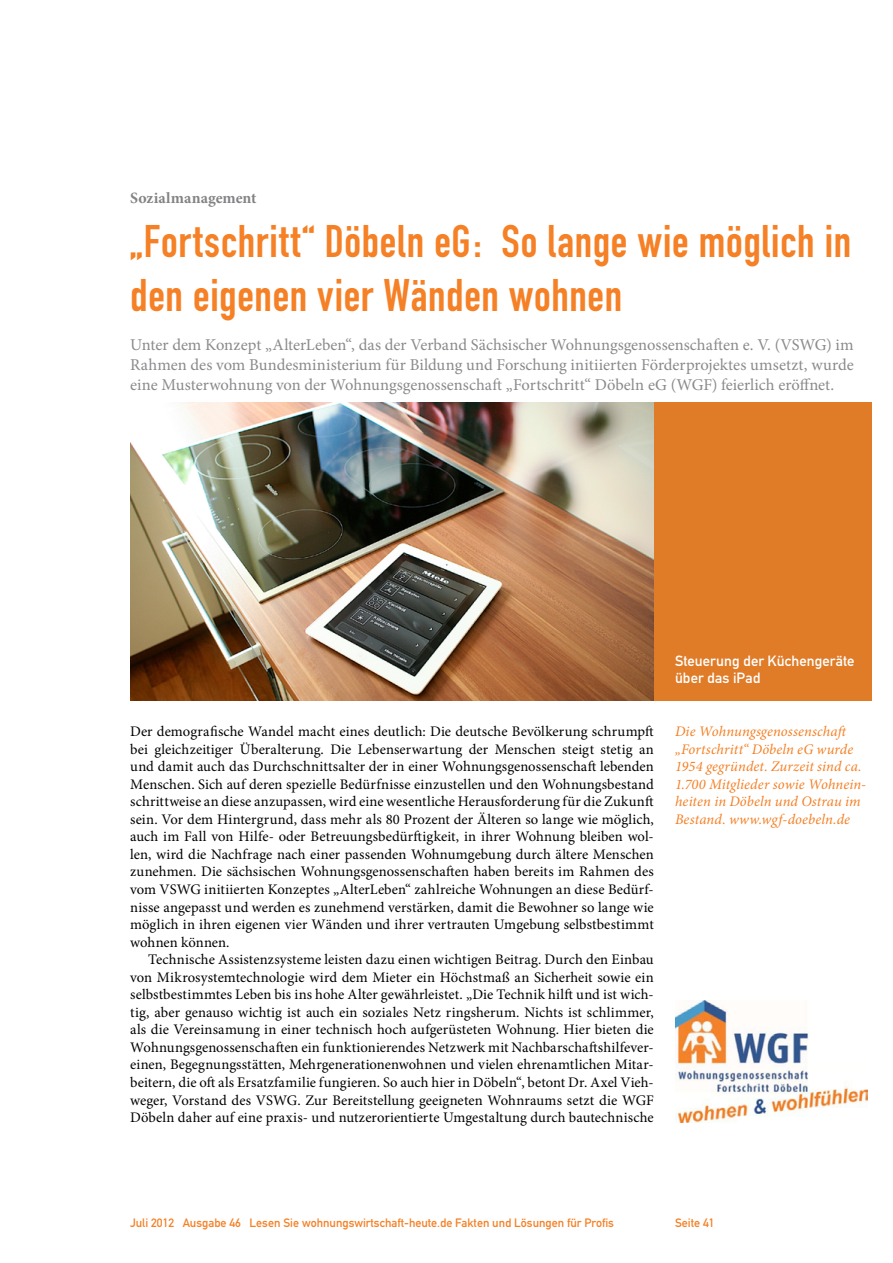
<style>
.page{position:relative;width:893px;height:1263px;background:#fff}
.page>*{position:absolute;margin:0;border:0;box-sizing:border-box;transform-origin:0 0}
.Überschrift_Groß{font:45px/54px "DIN Engschrift";letter-spacing:.015em;color:#f58025}
.Anlesetext{font:16.5px/19.8px "Minion Pro";color:#8b898c;text-align:justify}
.Kategorie{font:700 15.75px "Minion Pro";color:#848285}
.Fließtext_erste_Zeil{font:14.7px/17.5px "Minion Pro";color:#000;text-align:justify}
.Fliesstext{font:14.7px/17.5px "Minion Pro";letter-spacing:.005em;color:#000;text-align:justify}
.Zwischentext{font:italic 14.7px/17.5px "Minion Pro";letter-spacing:.005em;color:#f58025}
.Bildunterschrift{font:14.7px/17.5px "DIN Mittelschrift";letter-spacing:.005em;color:#fff}
.t1{font:12px "DIN Mittelschrift";color:#f58025}
</style>
<div class="page">
<div style="left:654px;top:402px;width:218px;height:299px;background:#e07b27"></div>
<img style="left:675px;top:1000px;width:192px;height:122px">
<img style="left:130px;top:402px;width:524px;height:299px">
<p class="Kategorie" style="left:130px;top:187px;width:128px">Sozialmanagement</p>
<p class="Überschrift_Groß" style="left:130px;top:214px;width:722px">„Fortschritt“ Döbeln eG: So lange wie möglich in den eigenen vier Wänden wohnen</p>
<p class="Anlesetext" style="left:130px;top:335px;width:725px">Unter dem Konzept „AlterLeben“, das der Verband Sächsischer Wohnungsgenossenschaften e. V. (VSWG) im Rahmen des vom Bundesministerium für Bildung und Forschung initiierten Förderprojektes umsetzt, wurde eine Musterwohnung von der Wohnungsgenossenschaft „Fortschritt“ Döbeln eG (WGF) feierlich eröffnet.</p>
<p class="Fließtext_erste_Zeil" style="left:130px;top:723px;width:525px">Der demografische Wandel macht eines deutlich: Die deutsche Bevölkerung schrumpft bei gleichzeitiger Überalterung. Die Lebenserwartung der Menschen steigt stetig an und damit auch das Durchschnittsalter der in einer Wohnungsgenossenschaft lebenden Menschen. Sich auf deren spezielle Bedürfnisse einzustellen und den Wohnungsbestand schrittweise an diese anzupassen, wird eine wesentliche Herausforderung für die Zukunft sein. Vor dem Hintergrund, dass mehr als 80 Prozent der Älteren so lange wie möglich, auch im Fall von Hilfe- oder Betreuungsbedürftigkeit, in ihrer Wohnung bleiben wol&shy;len, wird die Nachfrage nach einer passenden Wohnumgebung durch ältere Menschen zunehmen. Die sächsischen Wohnungsgenossenschaften haben bereits im Rahmen des vom VSWG initiierten Konzeptes „AlterLeben“ zahlreiche Wohnungen an diese Bedürf&shy;nisse angepasst und werden es zunehmend verstärken, damit die Bewohner so lange wie möglich in ihren eigenen vier Wänden und ihrer vertrauten Umgebung selbstbestimmt wohnen können.</p>
<p class="Fliesstext" style="left:130px;top:951px;width:525px;text-indent:18px">Technische Assistenzsysteme leisten dazu einen wichtigen Beitrag. Durch den Einbau von Mikrosystemtechnologie wird dem Mieter ein Höchstmaß an Sicherheit sowie ein selbstbestimmtes Leben bis ins hohe Alter gewährleistet. „Die Technik hilft und ist wich&shy;tig, aber genauso wichtig ist auch ein soziales Netz ringsherum. Nichts ist schlimmer, als die Vereinsamung in einer technisch hoch aufgerüsteten Wohnung. Hier bieten die Wohnungsgenossenschaften ein funktionierendes Netzwerk mit Nachbarschaftshilfever&shy;einen, Begegnungsstätten, Mehrgenerationenwohnen und vielen ehrenamtlichen Mitar&shy;beitern, die oft als Ersatzfamilie fungieren. So auch hier in Döbeln“, betont Dr. Axel Vieh&shy;weger, Vorstand des VSWG. Zur Bereitstellung geeigneten Wohnraums setzt die WGF Döbeln daher auf eine praxis- und nutzerorientierte Umgestaltung durch bautechnische</p>
<p class="Bildunterschrift" style="left:675px;top:652px;width:181px">Steuerung der Küchengeräte über das iPad</p>
<p class="Zwischentext" style="left:675px;top:722px;width:193px">Die Wohnungsgenossenschaft „Fortschritt“ Döbeln eG wurde<br>1954 gegründet. Zurzeit sind ca.<br>1.700 Mitglieder sowie Wohnein&shy;heiten in Döbeln und Ostrau im<br>Bestand. www.wgf-doebeln.de</p>
<p class="t1" style="left:130px;top:1216px;width:485px">Juli 2012 Ausgabe 46 Lesen Sie wohnungswirtschaft-heute.de Fakten und Lösungen für Profis</p>
<p class="t1" style="left:675px;top:1216px;width:41px">Seite 41</p>
</div>
